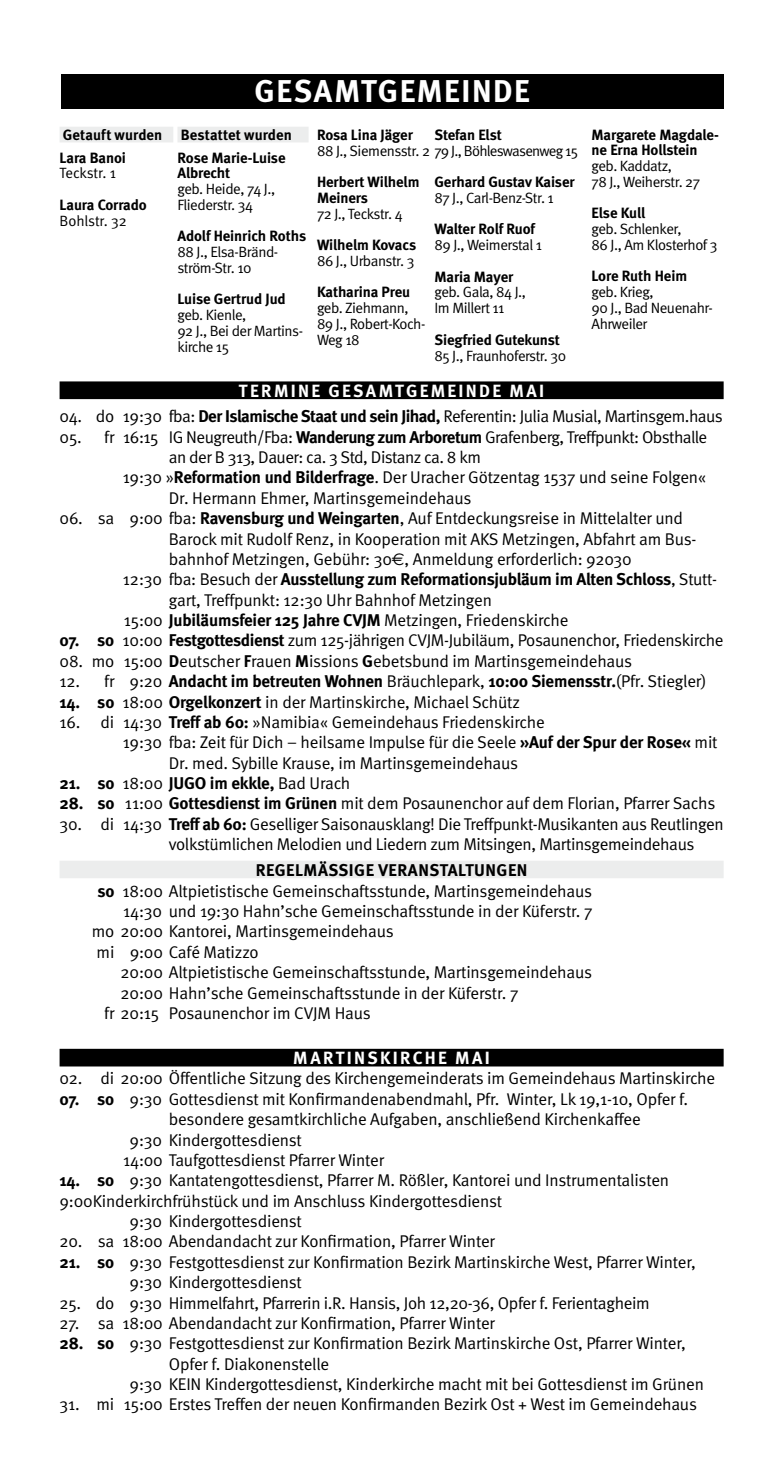
<style>
.page{position:relative;width:782px;height:1474px;background:#fff}
.page>*{position:absolute;margin:0;border:0;box-sizing:border-box;transform-origin:0 0}
.t1{font:700 31.5px "Meta";letter-spacing:.05em;color:#fff}
.t2{font:700 17.68px "Meta";letter-spacing:.13em;color:#fff}
.t3{font:16.97px/20.3px "Meta Normal";letter-spacing:-.01em;color:#000}
.t4{font:16.97px "Meta Normal";letter-spacing:-.03em;color:#000}
.t5{font:700 16.97px "Meta";letter-spacing:-.01em;color:#000}
.t6{font:700 16.97px "Meta";letter-spacing:.03em;color:#000}
.t7{font:14.88px/15.8px "Meta Normal";letter-spacing:-.03em;color:#000}
.t8{font:700 14.88px/22.8px "Meta";letter-spacing:-.005em;color:#000}
.t9{font:14.88px "Meta Normal";letter-spacing:-.05em;color:#000}
.t10{font:14.88px "Meta Normal";letter-spacing:-.005em;color:#000}
.s1{font-family:"Meta";font-weight:700}
.s2{font-family:"Euro Sans"}
.s3{font-family:"Meta Normal";font-weight:400}
</style>
<div class="page">
<div style="left:61px;top:74px;width:662px;height:35px;background:#000"></div>
<div style="left:60px;top:127px;width:113px;height:15px;background:#eceded"></div>
<div style="left:177px;top:127px;width:131px;height:15px;background:#eceded"></div>
<div style="left:60px;top:381px;width:663px;height:18px;background:#000"></div>
<div style="left:60px;top:860px;width:663px;height:18px;background:#eceded"></div>
<div style="left:60px;top:1048px;width:663px;height:18px;background:#000"></div>
<p class="t8" style="left:60px;top:123px;width:104px">Getauft wurden<br>Lara Banoi</p>
<p class="t7" style="left:60px;top:165px;width:58px">Teckstr. 1</p>
<p class="t8" style="left:60px;top:193px;width:89px">Laura Corrado</p>
<p class="t10" style="left:60px;top:212px;width:69px">Bohlstr. 32</p>
<h1 class="t1" style="left:254px;top:73px;width:277px">GESAMTGEMEINDE</h1>
<p class="t8" style="left:177px;top:123px;width:116px">Bestattet wurden<br>Rose Marie-Luise</p>
<p class="t8" style="left:177px;top:162px;width:54px">Albrecht</p>
<p class="t7" style="left:177px;top:181px;width:99px">geb. Heide, 74 J.,<br>Fliederstr. 34</p>
<p class="t8" style="left:177px;top:225px;width:130px">Adolf Heinrich Roths</p>
<p class="t7" style="left:177px;top:244px;width:102px">88 J., Elsa-Bränd&shy;ström-Str. 10</p>
<p class="t8" style="left:177px;top:288px;width:110px">Luise Gertrud Jud</p>
<p class="t7" style="left:177px;top:307px;width:127px">geb. Kienle,<br>92 J., Bei der Martins&shy;kirche 15</p>
<p class="t8" style="left:434px;top:123px;width:69px">Stefan Elst</p>
<p class="t8" style="left:434px;top:170px;width:142px">Gerhard Gustav Kaiser</p>
<p class="t7" style="left:434px;top:190px;width:121px">87 J., Carl-Benz-Str. 1</p>
<p class="t8" style="left:434px;top:218px;width:102px">Walter Rolf Ruof</p>
<p class="t7" style="left:434px;top:237px;width:109px">89 J., Weimerstal 1</p>
<p class="t8" style="left:434px;top:265px;width:80px">Maria Mayer</p>
<p class="t7" style="left:434px;top:284px;width:93px">geb. Gala, 84 J.,<br>Im Millert 11</p>
<p class="t8" style="left:434px;top:328px;width:127px">Siegfried Gutekunst</p>
<p class="t7" style="left:434px;top:347px;width:133px">85 J., Fraunhoferstr. 30</p>
<p class="t8" style="left:317px;top:123px;width:97px">Rosa Lina Jäger</p>
<p class="t9" style="left:317px;top:142px;width:262px">88 J., Siemensstr. 2 79 J., Böhleswasenweg 15</p>
<p class="t8" style="left:317px;top:174px;width:104px;line-height:15.8px">Herbert Wilhelm<br>Meiners</p>
<p class="t7" style="left:317px;top:205px;width:87px">72 J., Teckstr. 4</p>
<p class="t8" style="left:317px;top:233px;width:101px">Wilhelm Kovacs</p>
<p class="t7" style="left:317px;top:253px;width:99px">86 J., Urbanstr. 3</p>
<p class="t8" style="left:317px;top:281px;width:95px">Katharina Preu</p>
<p class="t7" style="left:317px;top:300px;width:110px">geb. Ziehmann,<br>89 J., Robert-Koch-<br>Weg 18</p>
<p class="t8" style="left:591px;top:126px;width:129px;line-height:15.8px">Margarete Magdale&shy;ne Erna Hollstein</p>
<p class="t7" style="left:591px;top:158px;width:110px">geb. Kaddatz,<br>78 J., Weiherstr. 27</p>
<p class="t8" style="left:591px;top:202px;width:55px">Else Kull</p>
<p class="t7" style="left:591px;top:221px;width:127px">geb. Schlenker,<br>86 J., Am Klosterhof 3</p>
<p class="t8" style="left:591px;top:265px;width:97px">Lore Ruth Heim</p>
<p class="t7" style="left:591px;top:284px;width:123px">geb. Krieg,<br>90 J., Bad Neuenahr-<br>Ahrweiler</p>
<p class="t2" style="left:239px;top:380px;width:307px">TERMINE GESAMTGEMEINDE MAI</p>
<p class="t4" style="left:60px;top:406px;width:664px">04. do 19:30 fba: <span class="s1">Der Islamische Staat und sein Jihad,</span> Referentin: Julia Musial, Martinsgem.haus</p>
<p class="t4" style="left:60px;top:427px;width:649px">05. fr 16:15 IG Neugreuth/Fba: <span class="s1">Wanderung zum Arboretum</span> Grafenberg, Treffpunkt: Obsthalle</p>
<p class="t4" style="left:169px;top:447px;width:314px">an der B 313, Dauer: ca. 3 Std, Distanz ca. 8 km</p>
<p class="t3" style="left:123px;top:467px;width:585px">19:30 »<span class="s1">Reformation und Bilderfrage</span>. Der Uracher Götzentag 1537 und seine Folgen«</p>
<p class="t3" style="left:169px;top:487px;width:304px">Dr. Hermann Ehmer, Martinsgemeindehaus</p>
<p class="t3" style="left:169px;top:508px;width:529px;text-indent:-109px">06. sa 9:00 fba: <span class="s1">Ravensburg und Weingarten</span>, Auf Entdeckungsreise in Mittelalter und<br>Barock mit Rudolf Renz, in Kooperation mit AKS Metzingen, Abfahrt am Bus&shy;bahnhof Metzingen, Gebühr: 30<span class="s2">€</span>, Anmeldung erforderlich: 92030</p>
<p class="t5" style="left:123px;top:569px;width:595px"><span class="s3">12:30 fba: Besuch der</span> Ausstellung zum Reformationsjubläum im Alten Schloss<span class="s3">, Stutt-</span></p>
<p class="t3" style="left:124px;top:589px;width:446px;text-indent:45px">gart, Treffpunkt: 12:30 Uhr Bahnhof Metzingen<br>15:00 <span class="s1">Jubiläumsfeier 125 Jahre CVJM</span> Metzingen, Friedenskirche</p>
<p class="t3" style="left:60px;top:630px;width:665px"><span class="s1">07. so</span> 10:00 <span class="s1">Festgottesdienst</span> zum 125-jährigen CVJM-Jubiläum, Posaunenchor, Friedenskirche</p>
<p class="t3" style="left:60px;top:650px;width:574px">08. mo 15:00 <span class="s1">D</span>eutscher <span class="s1">F</span>rauen <span class="s1">M</span>issions <span class="s1">G</span>ebetsbund im Martinsgemeindehaus</p>
<p class="t5" style="left:60px;top:671px;width:648px"><span class="s3">12. fr 9:20</span> Andacht im betreuten Wohnen <span class="s3">Bräuchlepark,</span> 10:00 Siemensstr.<span class="s3">(Pfr. Stiegler)</span></p>
<p class="t3" style="left:60px;top:691px;width:461px"><span class="s1">14. so</span> 18:00 <span class="s1">Orgelkonzert</span> in der Martinskirche, Michael Schütz</p>
<p class="t3" style="left:60px;top:711px;width:486px">16. di 14:30 <span class="s1">Treff ab 60:</span> »Namibia« Gemeindehaus Friedenskirche</p>
<p class="t3" style="left:123px;top:732px;width:596px">19:30 fba: Zeit für Dich – heilsame Impulse für die Seele <span class="s1">»Auf der Spur der Rose«</span> mit</p>
<p class="t3" style="left:169px;top:752px;width:351px">Dr. med. Sybille Krause, im Martinsgemeindehaus</p>
<p class="t5" style="left:60px;top:773px;width:292px">21. so <span class="s3">18:00</span> JUGO im ekkle, <span class="s3">Bad Urach</span></p>
<p class="t3" style="left:60px;top:793px;width:657px"><span class="s1">28. so</span> 11:00 <span class="s1">Gottesdienst im Grünen</span> mit dem Posaunenchor auf dem Florian, Pfarrer Sachs</p>
<p class="t3" style="left:169px;top:813px;width:556px;text-indent:-109px">30. di 14:30 <span class="s1">Treff ab 60:</span> Geselliger Saisonausklang! Die Treffpunkt-Musikanten aus Reutlingen volkstümlichen Melodien und Liedern zum Mitsingen, Martinsgemeindehaus</p>
<p class="t6" style="left:256px;top:859px;width:273px">REGELMÄSSIGE VERANSTALTUNGEN</p>
<p class="t3" style="left:97px;top:880px;width:496px"><span class="s1">so</span> 18:00 Altpietistische Gemeinschaftsstunde, Martinsgemeindehaus</p>
<p class="t3" style="left:123px;top:900px;width:471px">14:30 und 19:30 Hahn’sche Gemeinschaftsstunde in der Küferstr. 7</p>
<p class="t3" style="left:92px;top:921px;width:303px">mo 20:00 Kantorei, Martinsgemeindehaus</p>
<p class="t3" style="left:96px;top:941px;width:164px">mi 9:00 Café Matizzo</p>
<p class="t3" style="left:120px;top:961px;width:473px">20:00 Altpietistische Gemeinschaftsstunde, Martinsgemeindehaus</p>
<p class="t3" style="left:120px;top:982px;width:399px">20:00 Hahn’sche Gemeinschaftsstunde in der Küferstr. 7</p>
<p class="t3" style="left:104px;top:1002px;width:268px">fr 20:15 Posaunenchor im CVJM Haus</p>
<p class="t2" style="left:293px;top:1047px;width:198px">MARTINSKIRCHE MAI</p>
<p class="t3" style="left:60px;top:1068px;width:657px">02. di 20:00 Öffentliche Sitzung des Kirchengemeinderats im Gemeindehaus Martinskirche</p>
<p class="t3" style="left:60px;top:1088px;width:630px"><span class="s1">07. so</span> 9:30 Gottesdienst mit Konfirmandenabendmahl, Pfr. Winter, Lk 19,1-10, Opfer f.</p>
<p class="t3" style="left:169px;top:1108px;width:473px">besondere gesamtkirchliche Aufgaben, anschließend Kirchenkaffee</p>
<p class="t3" style="left:130px;top:1129px;width:174px">9:30 Kindergottesdienst</p>
<p class="t3" style="left:123px;top:1149px;width:262px">14:00 Taufgottesdienst Pfarrer Winter</p>
<p class="t3" style="left:60px;top:1169px;width:611px"><span class="s1">14. so</span> 9:30 Kantatengottesdienst, Pfarrer M. Rößler, Kantorei und Instrumentalisten</p>
<p class="t3" style="left:60px;top:1190px;width:444px">9:00Kinderkirchfrühstück und im Anschluss Kindergottesdienst</p>
<p class="t3" style="left:130px;top:1210px;width:174px">9:30 Kindergottesdienst</p>
<p class="t3" style="left:60px;top:1231px;width:436px">20. sa 18:00 Abendandacht zur Konfirmation, Pfarrer Winter</p>
<p class="t3" style="left:130px;top:1251px;width:567px;text-indent:-70px"><span class="s1">21. so</span> 9:30 Festgottesdienst zur Konfirmation Bezirk Martinskirche West, Pfarrer Winter,<br>9:30 Kindergottesdienst</p>
<p class="t3" style="left:60px;top:1292px;width:591px">25. do 9:30 Himmelfahrt, Pfarrerin i.R. Hansis, Joh 12,20-36, Opfer f. Ferientagheim</p>
<p class="t3" style="left:60px;top:1312px;width:436px">27. sa 18:00 Abendandacht zur Konfirmation, Pfarrer Winter</p>
<p class="t3" style="left:60px;top:1332px;width:627px"><span class="s1">28. so</span> 9:30 Festgottesdienst zur Konfirmation Bezirk Martinskirche Ost, Pfarrer Winter,</p>
<p class="t3" style="left:169px;top:1353px;width:162px">Opfer f. Diakonenstelle</p>
<p class="t3" style="left:130px;top:1373px;width:575px">9:30 KEIN Kindergottesdienst, Kinderkirche macht mit bei Gottesdienst im Grünen</p>
<p class="t3" style="left:60px;top:1394px;width:638px">31. mi 15:00 Erstes Treffen der neuen Konfirmanden Bezirk Ost + West im Gemeindehaus</p>
</div>
